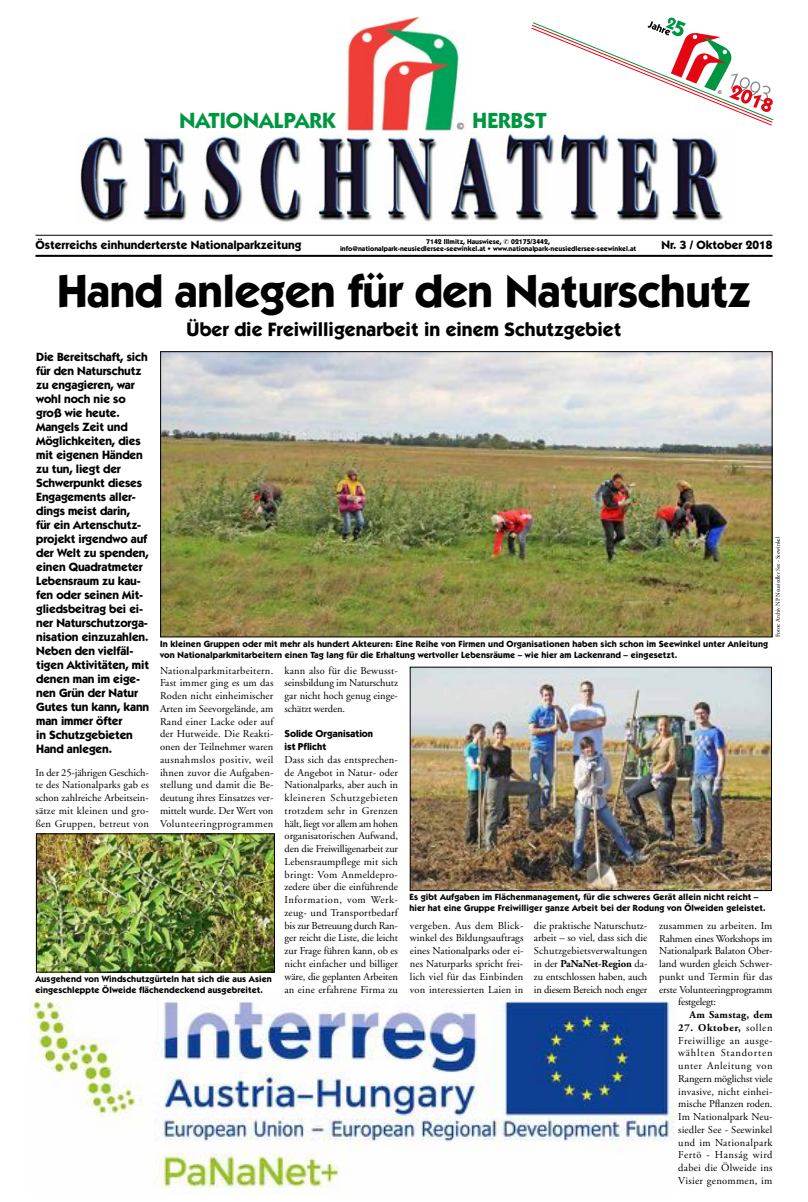
<style>
.page{position:relative;width:808px;height:1202px;background:#fff}
.page>*{position:absolute;margin:0;border:0;box-sizing:border-box;transform-origin:0 0}
.t1{font:700 46px "Itc Kabel";letter-spacing:-.01em;color:#000}
.t2{font:700 22px "Itc Kabel";letter-spacing:.005em;color:#009641}
.t3{font:700 19.5px "Itc Kabel";color:#000}
.t4{font:700 12px/14px "Itc Kabel";letter-spacing:-.01em;color:#000}
.t5{font:10.5px/12.8px "Adobe Garamond";color:#000;text-align:justify}
.t6{font:10.5px/12.8px "Adobe Garamond Pro";letter-spacing:.025em;color:#000;text-align:justify}
.t7{font:10.5px "Adobe Garamond";letter-spacing:-.02em;color:#000}
.t8{font:10.5px "Adobe Garamond";letter-spacing:.02em;color:#000}
.t9{font:700 10.5px "Adobe Garamond Pro";letter-spacing:.03em;color:#000}
.t10{font:10px/12.8px "Kabel Bold ITC";color:#000}
.t11{font:700 9px/11px "Itc Kabel";letter-spacing:.01em;color:#000}
.t12{font:700 7px/7px "Itc Kabel";color:#000}
.t13{font:6px "Adobe Garamond Pro";letter-spacing:-.01em;color:#000}
.s1{font-weight:700}
</style>
<div class="page">
<img style="left:29px;top:993px;width:645px;height:201px">
<img style="left:162px;top:353px;width:608px;height:282px">
<div style="left:160px;top:351px;width:612px;height:286px;border:1px solid #000"></div>
<img style="left:344px;top:17px;width:122px;height:113px">
<img style="left:80px;top:132px;width:643px;height:91px">
<hr style="left:35px;top:255px;width:737px;height:2px;background:#000">
<hr style="left:35px;top:235px;width:737px;height:1px;background:#000">
<img style="left:412px;top:669px;width:358px;height:220px">
<div style="left:410px;top:667px;width:362px;height:224px;border:1px solid #000"></div>
<img style="left:38px;top:836px;width:235px;height:134px">
<div style="left:36px;top:834px;width:239px;height:138px;border:1px solid #000"></div>
<svg style="left:531px;top:17px;width:243px;height:109px"></svg>
<h2 class="t2" style="left:179px;top:107px;width:158px">NATIONALPARK</h2>
<h2 class="t2" style="left:473px;top:107px;width:75px">HERBST</h2>
<p class="t12" style="left:426px;top:238px;width:77px">7142 Illmitz, Hauswiese,</p>
<p class="t4" style="left:35px;top:238px;width:268px">Österreichs einhunderterste Nationalparkzeitung</p>
<p class="t4" style="left:661px;top:238px;width:113px">Nr. 3 / Oktober 2018</p>
<p class="t12" style="left:340px;top:238px;width:298px;text-indent:171px">02175/3442, info@nationalpark-neusiedlersee-seewinkel.at • www.nationalpark-neusiedlersee-seewinkel.at</p>
<h1 class="t1" style="left:57px;top:263px;width:695px">Hand anlegen für den Naturschutz</h1>
<h3 class="t3" style="left:187px;top:317px;width:436px">Über die Freiwilligenarbeit in einem Schutzgebiet</h3>
<p class="t4" style="left:36px;top:349px;width:115px">Die Bereitschaft, sich für den Naturschutz zu engagieren, war wohl noch nie so groß wie heute.<br>Mangels Zeit und<br>Möglichkeiten, dies mit eigenen Händen zu tun, liegt der<br>Schwerpunkt dieses<br>Engagements aller&shy;dings meist darin,<br>für ein Artenschutz&shy;projekt irgendwo auf der Welt zu spenden, einen Quadratmeter<br>Lebensraum zu kau&shy;fen oder seinen Mit&shy;gliedsbeitrag bei ei&shy;ner Naturschutzorga&shy;nisation einzuzahlen.<br>Neben den vielfäl&shy;tigen Aktivitäten, mit denen man im eige&shy;nen Grün der Natur<br>Gutes tun kann, kann man immer öfter<br>in Schutzgebieten<br>Hand anlegen.</p>
<p class="t13" style="left:774px;top:637px;width:102px;rotate:-90deg">Fotos: Archiv NP Neusiedler See - Seewinkel</p>
<p class="t11" style="left:160px;top:639px;width:609px">In kleinen Gruppen oder mit mehr als hundert Akteuren: Eine Reihe von Firmen und Organisationen haben sich schon im Seewinkel unter Anleitung von Nationalparkmitarbeitern einen Tag lang für die Erhaltung wertvoller Lebensräume – wie hier am Lackenrand – eingesetzt.</p>
<p class="t5" style="left:285px;top:664px;width:115px">kann also für die Bewusst&shy;seinsbildung im Naturschutz gar nicht hoch genug einge&shy;schätzt werden.</p>
<p class="t10" style="left:285px;top:728px;width:90px">Solide Organisation ist Pflicht</p>
<p class="t5" style="left:285px;top:753px;width:115px">Dass sich das entsprechen&shy;de Angebot in Natur- oder Nationalparks, aber auch in kleineren Schutzgebieten trotzdem sehr in Grenzen hält, liegt vor allem am hohen organisatorischen Aufwand, den die Freiwilligenarbeit zur Lebensraumpflege mit sich bringt: Vom Anmeldepro&shy;zedere über die einführende Information, vom Werk&shy;zeug- und Transportbedarf bis zur Betreuung durch Ran&shy;ger reicht die Liste, die leicht zur Frage führen kann, ob es nicht einfacher und billiger wäre, die geplanten Arbeiten an eine erfahrene Firma zu</p>
<p class="t5" style="left:160px;top:664px;width:115px">Nationalparkmitarbeitern.<br>Fast immer ging es um das Roden nicht einheimischer Arten im Seevorgelände, am Rand einer Lacke oder auf der Hutweide. Die Reakti&shy;onen der Teilnehmer waren ausnahmslos positiv, weil ihnen zuvor die Aufgaben&shy;stellung und damit die Be&shy;deutung ihres Einsatzes ver&shy;mittelt wurde. Der Wert von Volunteeringprogrammen</p>
<p class="t5" style="left:35px;top:766px;width:115px">In der 25-jährigen Geschich&shy;te des Nationalparks gab es schon zahlreiche Arbeitsein&shy;sätze mit kleinen und gro&shy;ßen Gruppen, betreut von</p>
<p class="t11" style="left:409px;top:892px;width:358px">Es gibt Aufgaben im Flächenmanagement, für die schweres Gerät allein nicht reicht – hier hat eine Gruppe Freiwilliger ganze Arbeit bei der Rodung von Ölweiden geleistet.</p>
<p class="t5" style="left:410px;top:919px;width:115px">vergeben. Aus dem Blick&shy;winkel des Bildungsauftrags eines Nationalparks oder ei&shy;nes Naturparks spricht frei&shy;lich viel für das Einbinden von interessierten Laien in</p>
<p class="t5" style="left:534px;top:919px;width:115px">die praktische Naturschutz&shy;arbeit – so viel, dass sich die Schutzgebietsverwaltungen in der <span class="s1">PaNaNet-Region</span> da&shy;zu entschlossen haben, auch in diesem Bereich noch enger</p>
<p class="t5" style="left:659px;top:919px;width:115px">zusammen zu arbeiten. Im</p>
<p class="t7" style="left:659px;top:932px;width:115px">Rahmen eines Workshops im</p>
<p class="t5" style="left:659px;top:945px;width:115px">Nationalpark Balaton Ober-</p>
<p class="t5" style="left:659px;top:957px;width:115px">land wurden gleich Schwer-</p>
<p class="t8" style="left:659px;top:971px;width:115px">punkt und Termin für das</p>
<p class="t5" style="left:659px;top:983px;width:115px">erste Volunteeringprogramm</p>
<p class="t7" style="left:678px;top:996px;width:39px">festgelegt:</p>
<p class="t9" style="left:690px;top:1009px;width:84px">Am Samstag, dem</p>
<p class="t6" style="left:678px;top:1021px;width:96px"><span class="s1">27. Oktober,</span> sollen Freiwillige an ausge&shy;wählten Standorten unter Anleitung von Rangern möglichst viele invasive, nicht einhei&shy;mische Pflanzen roden.<br>Im Nationalpark Neu&shy;siedler See - Seewinkel und im Nationalpark Fertö - Hanság wird dabei die Ölweide ins Visier genommen, im</p>
<p class="t11" style="left:35px;top:973px;width:238px">Ausgehend von Windschutzgürteln hat sich die aus Asien eingeschleppte Ölweide flächendeckend ausgebreitet.</p>
</div>
